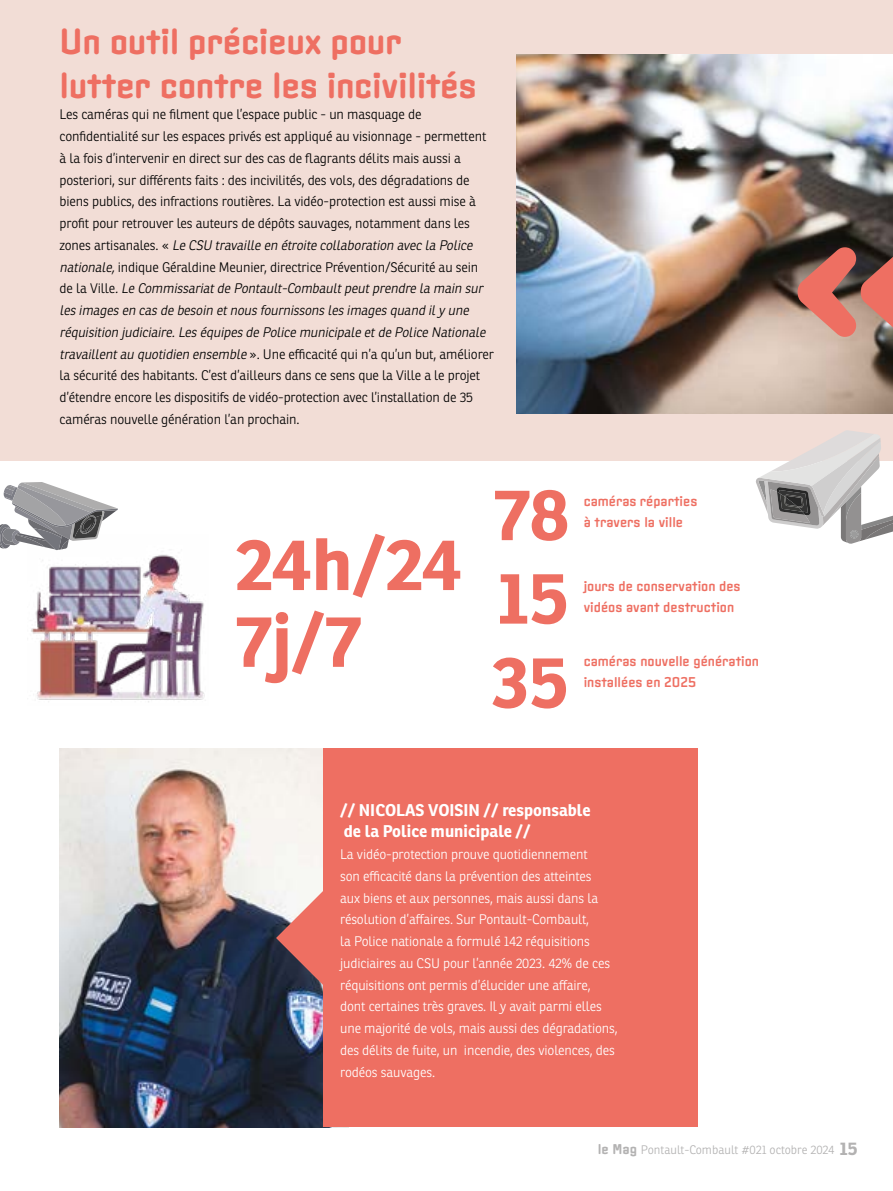
<style>
.page{position:relative;width:893px;height:1191px;background:#fff}
.page>*{position:absolute;margin:0;border:0;box-sizing:border-box;transform-origin:0 0}
.t1{font:700 72px/76.8px "Ronnia";color:#ee6f62}
.t2{font:700 34.5px/43.5px "Clicker";letter-spacing:-.01em;color:#ee6f62}
.t3{font:700 16.5px/21.8px "Ronnia";color:#fff}
.t4{font:300 13.5px/21.8px "Ronnia";letter-spacing:-.01em;color:#000}
.t5{font:300 13.5px/21.8px "Ronnia";letter-spacing:-.01em;color:#fff}
.t6{font:600 13.5px/21px "Clicker";color:#ee6f62}
.t7{font:300 12px "Ronnia";color:#b3b2b2}
.s1{font-style:italic}
.s2{font-family:"Clicker";font-weight:700;font-size:13.5px}
.s3{font-weight:700;font-size:18px}
</style>
<div class="page">
<svg style="left:0;top:482px;width:118px;height:67px"></svg>
<div style="left:0;top:0;width:893px;height:460px;background:#f2ddd6"></div>
<img style="left:516px;top:54px;width:377px;height:360px">
<svg style="left:798px;top:247px;width:95px;height:90px;background:#af6a5f"></svg>
<img style="left:60px;top:749px;width:263px;height:378px">
<div style="left:323px;top:749px;width:374px;height:378px;background:#ee6f62"></div>
<svg style="left:276px;top:889px;width:47px;height:97px"></svg>
<svg style="left:756px;top:430px;width:137px;height:114px"></svg>
<img style="left:27px;top:534px;width:178px;height:168px">
<h2 class="t2" style="left:60px;top:19px;width:419px">Un outil précieux pour lutter contre les incivilités</h2>
<p class="t4" style="left:60px;top:104px;width:436px">Les caméras qui ne filment que l’espace public - un masquage de confidentialité sur les espaces privés est appliqué au visionnage - permettent à la fois d’intervenir en direct sur des cas de flagrants délits mais aussi a posteriori, sur différents faits : des incivilités, des vols, des dégradations de biens publics, des infractions routières. La vidéo-protection est aussi mise à profit pour retrouver les auteurs de dépôts sauvages, notamment dans les<br>z o n e s a r t i s a n a l e s . « <span class="s1">Le CSU travaille en étroite collaboration avec la Police nationale,</span>indique Géraldine Meunier, directrice Prévention/Sécurité au sein<br>d e l a V i l l e <span class="s1">.Le Commissariatde Pontault-Combaultpeutprendre la main sur les images en cas de besoin etnous fournissons les images quand ily une réquisition judiciaire.Les équipes de Police municipale etde Police Nationale travaillentau quotidien ensemble</span> ». Une efficacité qui n’a qu’un but, améliorer la sécurité des habitants. C’est d’ailleurs dans ce sens que la Ville a le projet d’étendre encore les dispositifs de vidéo-protection avec l’installation de 35 caméras nouvelle génération l’an prochain.</p>
<h1 class="t1" style="left:235px;top:525px;width:228px">24h/24<br>7j/7</h1>
<h1 class="t1" style="left:494px;top:472px;width:77px;line-height:83.4px">78<br>15</h1>
<h1 class="t1" style="left:492px;top:643px;width:79px">35</h1>
<p class="t6" style="left:584px;top:490px;width:115px">caméras réparties à travers la ville</p>
<p class="t6" style="left:584px;top:575px;width:158px">jours de conservation des vidéos avant destruction</p>
<p class="t6" style="left:584px;top:649px;width:177px">caméras nouvelle génération installées en 2025</p>
<p class="t3" style="left:340px;top:798px;width:252px">// NICOLAS VOISIN // responsable de la Police municipale //</p>
<p class="t5" style="left:340px;top:843px;width:279px">La vidéo-protection prouve quotidiennement<br>son efficacité dans la prévention des atteintes<br>aux biens et aux personnes, mais aussi dans la résolution d’affaires. Sur Pontault-Combault,<br>la Police nationale a formulé 142 réquisitions judiciaires au CSU pour l’année 2023. 42% de ces réquisitions ont permis d’élucider une affaire, dont certaines très graves. Il y avait parmi elles une majorité de vols, mais aussi des dégradations, des délits de fuite, un incendie, des violences, des rodéos sauvages.</p>
<p class="t7" style="left:598px;top:1141px;width:262px"><span class="s2">le Mag</span> Pontault-Combault #021 octobre 2024 <span class="s3">15</span></p>
</div>
